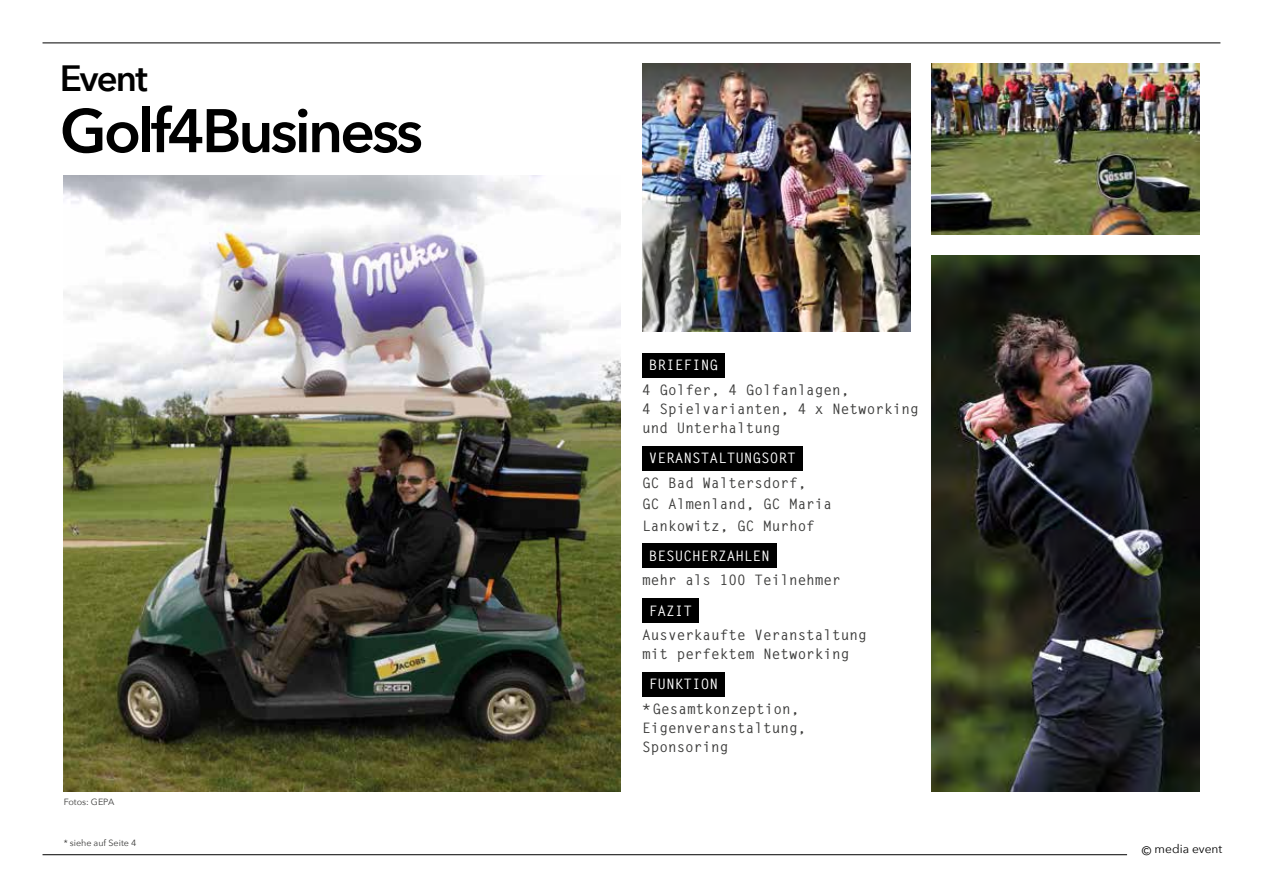
<style>
.page{position:relative;width:1263px;height:893px;background:#fff}
.page>*{position:absolute;margin:0;border:0;box-sizing:border-box;transform-origin:0 0}
.t1{font:600 60.75px "Avenir Next";letter-spacing:-.05em;color:#000}
.t2{font:600 36.45px "Avenir Next";letter-spacing:-.05em;color:#000}
.t3{font:700 14.4px/19.2px "Letter Gothic Std";color:#3c3c3b}
.t4{font:700 14.4px "Letter Gothic Std";color:#fff}
.t5{font:12px "Avenir Next";color:#000}
.t6{font:9px "Avenir Next";color:#3c3c3b}
</style>
<div class="page">
<img style="left:931px;top:255px;width:268px;height:536px">
<img style="left:931px;top:64px;width:268px;height:170px">
<hr style="left:43px;top:43px;width:1177px;height:1px;background:#000">
<img style="left:64px;top:175px;width:557px;height:616px">
<img style="left:642px;top:64px;width:268px;height:268px">
<div style="left:642px;top:353px;width:83px;height:24px;background:#000"></div>
<div style="left:642px;top:544px;width:135px;height:24px;background:#000"></div>
<div style="left:642px;top:598px;width:57px;height:24px;background:#000"></div>
<div style="left:642px;top:672px;width:83px;height:24px;background:#000"></div>
<div style="left:642px;top:446px;width:161px;height:24px;background:#000"></div>
<hr style="left:43px;top:854px;width:1084px;height:1px;background:#000">
<h2 class="t2" style="left:60px;top:47px;width:89px">Event</h2>
<h1 class="t1" style="left:60px;top:79px;width:365px">Golf4Business</h1>
<p class="t6" style="left:64px;top:794px;width:52px">Fotos: GEPA</p>
<p class="t6" style="left:64px;top:835px;width:74px">* siehe auf Seite 4</p>
<p class="t4" style="left:649px;top:356px;width:71px">BRIEFING</p>
<p class="t3" style="left:642px;top:380px;width:278px">4 Golfer, 4 Golfanlagen,<br>4 Spielvarianten, 4 x Networking und Unterhaltung</p>
<p class="t4" style="left:649px;top:449px;width:148px">VERANSTALTUNGSORT</p>
<p class="t3" style="left:642px;top:472px;width:192px;line-height:21.6px">GC Bad Waltersdorf,<br>GC Almenland, GC Maria<br>Lankowitz, GC Murhof</p>
<p class="t4" style="left:649px;top:547px;width:122px">BESUCHERZAHLEN</p>
<p class="t3" style="left:642px;top:571px;width:200px">mehr als 100 Teilnehmer</p>
<p class="t4" style="left:649px;top:602px;width:45px">FAZIT</p>
<p class="t3" style="left:642px;top:625px;width:226px">Ausverkaufte Veranstaltung mit perfektem Networking</p>
<p class="t4" style="left:649px;top:675px;width:71px">FUNKTION</p>
<p class="t3" style="left:642px;top:699px;width:166px">*Gesamtkonzeption,<br>Eigenveranstaltung,<br>Sponsoring</p>
<p class="t5" style="left:1142px;top:839px;width:82px">© media event</p>
</div>
